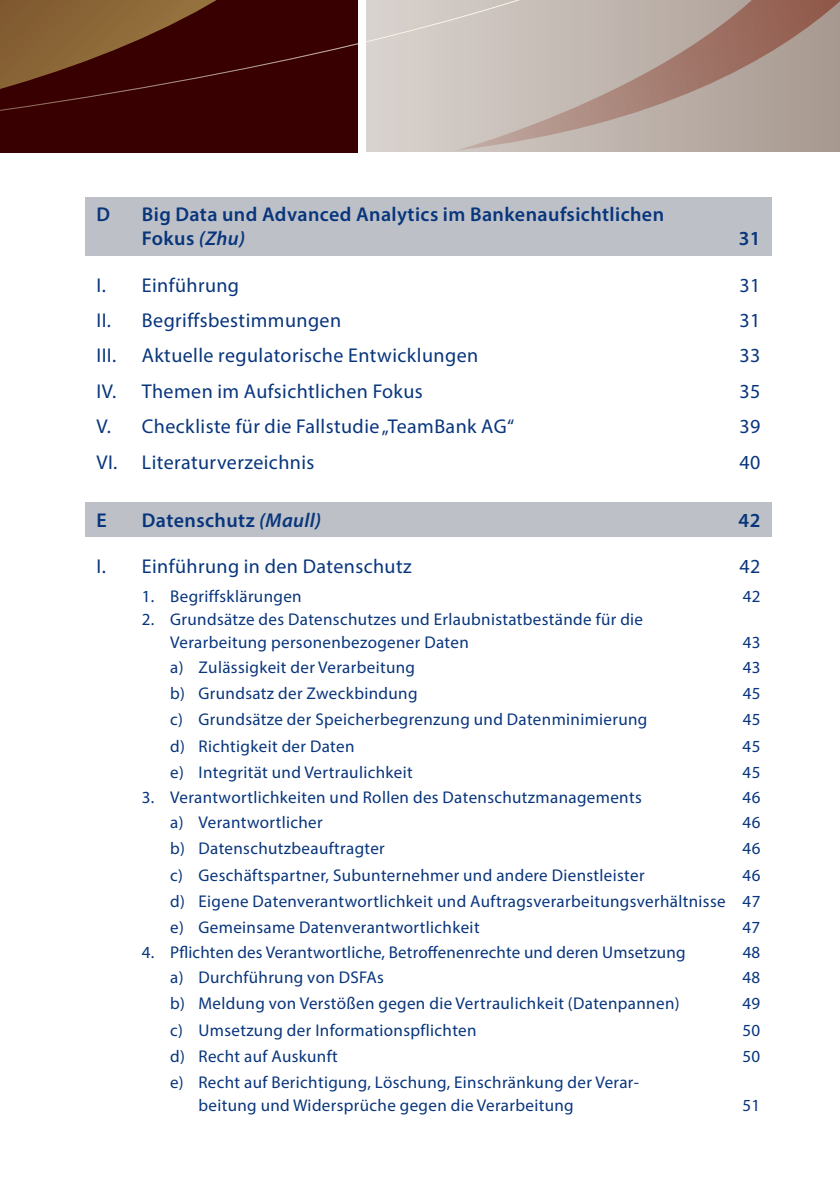
<style>
.page{position:relative;width:840px;height:1191px;background:#fff}
.page>*{position:absolute;margin:0;border:0;box-sizing:border-box;transform-origin:0 0}
.t1{font:20px "Myriad Pro";letter-spacing:.02em;color:#08357c}
.t2{font:600 20px/24px "Myriad Pro";letter-spacing:.02em;color:#08357c}
.t3{font:17px/23px "Myriad Pro";letter-spacing:.02em;color:#08357c}
.s1{font-style:italic}
</style>
<div class="page">
<svg style="left:718px;top:0;width:121px;height:150px;background:#a78f85"></svg>
<svg style="left:0;top:0;width:718px;height:152px;background:#87675f"></svg>
<div style="left:85px;top:197px;width:686px;height:59px;background:#bdc1c7"></div>
<div style="left:85px;top:502px;width:686px;height:35px;background:#bdc1c7"></div>
<p class="t2" style="left:96px;top:202px;width:15px">D</p>
<p class="t2" style="left:142px;top:202px;width:523px">Big Data und Advanced Analytics im Bankenaufsichtlichen<br>Fokus <span class="s1">(Zhu)</span></p>
<p class="t2" style="left:738px;top:226px;width:23px">31</p>
<p class="t1" style="left:96px;top:273px;width:144px">I. Einführung</p>
<p class="t1" style="left:739px;top:273px;width:22px">31</p>
<p class="t1" style="left:96px;top:308px;width:246px">II. Begriffsbestimmungen</p>
<p class="t1" style="left:739px;top:308px;width:22px">31</p>
<p class="t1" style="left:96px;top:343px;width:21px">III.</p>
<p class="t1" style="left:142px;top:343px;width:338px">Aktuelle regulatorische Entwicklungen</p>
<p class="t1" style="left:739px;top:343px;width:22px">33</p>
<p class="t1" style="left:96px;top:379px;width:328px">IV. Themen im Aufsichtlichen Fokus</p>
<p class="t1" style="left:739px;top:379px;width:22px">35</p>
<p class="t1" style="left:96px;top:414px;width:419px">V. Checkliste für die Fallstudie „TeamBank AG“</p>
<p class="t1" style="left:739px;top:414px;width:22px">39</p>
<p class="t1" style="left:96px;top:449px;width:219px">VI. Literaturverzeichnis</p>
<p class="t1" style="left:739px;top:449px;width:22px">40</p>
<p class="t2" style="left:96px;top:507px;width:12px">E</p>
<p class="t2" style="left:142px;top:507px;width:181px">Datenschutz <span class="s1">(Maull)</span></p>
<p class="t2" style="left:738px;top:507px;width:23px">42</p>
<p class="t1" style="left:96px;top:554px;width:316px">I. Einführung in den Datenschutz</p>
<p class="t1" style="left:739px;top:554px;width:22px">42</p>
<p class="t3" style="left:142px;top:584px;width:161px">1. Begriffsklärungen</p>
<p class="t3" style="left:742px;top:584px;width:19px">42</p>
<p class="t3" style="left:170px;top:607px;width:474px;text-indent:-28px">2. Grundsätze des Datenschutzes und Erlaubnistatbestände für die<br>Verarbeitung personenbezogener Daten</p>
<p class="t3" style="left:742px;top:630px;width:19px">43</p>
<p class="t3" style="left:170px;top:655px;width:246px">a) Zulässigkeit der Verarbeitung</p>
<p class="t3" style="left:742px;top:655px;width:19px">43</p>
<p class="t3" style="left:170px;top:681px;width:249px">b) Grundsatz der Zweckbindung</p>
<p class="t3" style="left:742px;top:681px;width:19px">45</p>
<p class="t3" style="left:170px;top:708px;width:478px">c) Grundsätze der Speicherbegrenzung und Datenminimierung</p>
<p class="t3" style="left:742px;top:708px;width:19px">45</p>
<p class="t3" style="left:170px;top:734px;width:186px">d) Richtigkeit der Daten</p>
<p class="t3" style="left:742px;top:734px;width:19px">45</p>
<p class="t3" style="left:170px;top:761px;width:244px">e) Integrität und Vertraulichkeit</p>
<p class="t3" style="left:742px;top:761px;width:19px">45</p>
<p class="t3" style="left:142px;top:785px;width:501px">3. Verantwortlichkeiten und Rollen des Datenschutzmanagements</p>
<p class="t3" style="left:742px;top:785px;width:19px">46</p>
<p class="t3" style="left:170px;top:810px;width:154px">a) Verantwortlicher</p>
<p class="t3" style="left:742px;top:810px;width:19px">46</p>
<p class="t3" style="left:170px;top:836px;width:216px">b) Datenschutzbeauftragter</p>
<p class="t3" style="left:742px;top:836px;width:19px">46</p>
<p class="t3" style="left:170px;top:863px;width:475px">c) Geschäftspartner, Subunternehmer und andere Dienstleister</p>
<p class="t3" style="left:170px;top:861px;width:591px;line-height:26.4px;text-align:justify;text-indent:572px">46 d) Eigene Datenverantwortlichkeit und Auftragsverarbeitungsverhältnisse 47 e) Gemeinsame Datenverantwortlichkeit</p>
<p class="t3" style="left:742px;top:916px;width:19px">47</p>
<p class="t3" style="left:142px;top:940px;width:545px">4. Pflichten des Verantwortliche, Betroffenenrechte und deren Umsetzung</p>
<p class="t3" style="left:742px;top:940px;width:19px">48</p>
<p class="t3" style="left:170px;top:965px;width:215px">a) Durchführung von DSFAs</p>
<p class="t3" style="left:742px;top:965px;width:19px">48</p>
<p class="t3" style="left:170px;top:991px;width:510px">b) Meldung von Verstößen gegen die Vertraulichkeit (Datenpannen)</p>
<p class="t3" style="left:742px;top:991px;width:19px">49</p>
<p class="t3" style="left:170px;top:1018px;width:308px">c) Umsetzung der Informationspflichten</p>
<p class="t3" style="left:742px;top:1018px;width:19px">50</p>
<p class="t3" style="left:170px;top:1044px;width:169px">d) Recht auf Auskunft</p>
<p class="t3" style="left:742px;top:1044px;width:19px">50</p>
<p class="t3" style="left:198px;top:1071px;width:442px;text-indent:-28px">e) Recht auf Berichtigung, Löschung, Einschränkung der Verar&shy;beitung und Widersprüche gegen die Verarbeitung</p>
<p class="t3" style="left:742px;top:1094px;width:19px">51</p>
</div>
